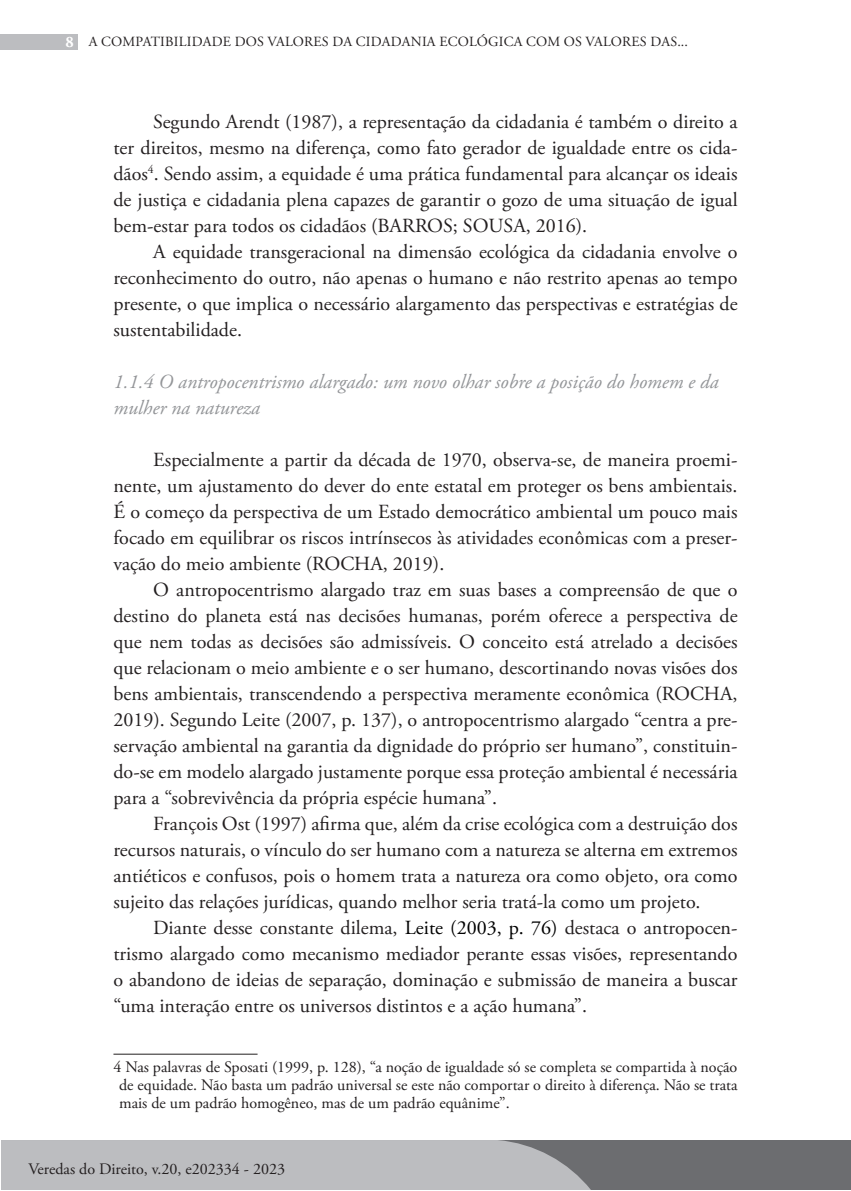
<style>
.page{position:relative;width:851px;height:1191px;background:#fff}
.page>*{position:absolute;margin:0;border:0;box-sizing:border-box;transform-origin:0 0}
.t1{font:20px/26px "Adobe Garamond Pro";color:#231f20;text-align:justify}
.t2{font:italic 20px/26px "Adobe Garamond Pro";color:#939598}
.t3{font:16px/18px "Adobe Garamond Pro";color:#231f20;text-align:justify}
.t4{font:14px "Adobe Garamond Pro";letter-spacing:.015em;color:#231f20}
.s1{font-weight:700;font-size:16px;color:#fff}
.s2{color:#000001}
</style>
<div class="page">
<div style="left:1px;top:1140px;width:849px;height:50px;background:#6c6d70"></div>
<div style="left:0;top:34px;width:77px;height:16px;background:#bcbdc0"></div>
<div style="left:1px;top:1140px;width:590px;height:50px;background:#bcbdc0"></div>
<hr style="left:113px;top:1053px;width:144px;height:1px;background:#231f20">
<p class="t4" style="left:65px;top:34px;width:624px"><span class="s1">8</span> A COMPATIBILIDADE DOS VALORES DA CIDADANIA ECOLÓGICA COM OS VALORES DAS...</p>
<p class="t1" style="left:113px;top:109px;width:625px;text-indent:40px">Segundo Arendt (1987), a representação da cidadania é também o direito a ter direitos, mesmo na diferença, como fato gerador de igualdade entre os cida&shy;dãos<sup>4</sup>. Sendo assim, a equidade é uma prática fundamental para alcançar os ideais de justiça e cidadania plena capazes de garantir o gozo de uma situação de igual bem-estar para todos os cidadãos (BARROS; SOUSA, 2016).</p>
<p class="t1" style="left:113px;top:239px;width:625px;text-indent:40px">A equidade transgeracional na dimensão ecológica da cidadania envolve o reconhecimento do outro, não apenas o humano e não restrito apenas ao tempo presente, o que implica o necessário alargamento das perspectivas e estratégias de sustentabilidade.</p>
<p class="t2" style="left:113px;top:369px;width:606px">1.1.4 O antropocentrismo alargado: um novo olhar sobre a posição do homem e da mulher na natureza</p>
<p class="t1" style="left:113px;top:447px;width:625px;text-indent:40px">Especialmente a partir da década de 1970, observa-se, de maneira proemi&shy;nente, um ajustamento do dever do ente estatal em proteger os bens ambientais.<br>É o começo da perspectiva de um Estado democrático ambiental um pouco mais focado em equilibrar os riscos intrínsecos às atividades econômicas com a preser&shy;vação do meio ambiente (ROCHA, 2019).</p>
<p class="t1" style="left:113px;top:577px;width:625px;text-indent:40px">O antropocentrismo alargado traz em suas bases a compreensão de que o destino do planeta está nas decisões humanas, porém oferece a perspectiva de que nem todas as decisões são admissíveis. O conceito está atrelado a decisões que relacionam o meio ambiente e o ser humano, descortinando novas visões dos bens ambientais, transcendendo a perspectiva meramente econômica (ROCHA, 2019). Segundo Leite (2007, p. 137), o antropocentrismo alargado “centra a pre&shy;servação ambiental na garantia da dignidade do próprio ser humano”, constituin&shy;do-se em modelo alargado justamente porque essa proteção ambiental é necessária para a “sobrevivência da própria espécie humana”.</p>
<p class="t1" style="left:113px;top:811px;width:625px;text-indent:40px">François Ost (1997) afirma que, além da crise ecológica com a destruição dos recursos naturais, o vínculo do ser humano com a natureza se alterna em extremos antiéticos e confusos, pois o homem trata a natureza ora como objeto, ora como sujeito das relações jurídicas, quando melhor seria tratá-la como um projeto.</p>
<p class="t1" style="left:113px;top:915px;width:625px;text-indent:40px">Diante desse constante dilema, <span class="s2">Leite (2003, p. 76)</span> destaca o antropocen&shy;trismo alargado como mecanismo mediador perante essas visões, representando o abandono de ideias de separação, dominação e submissão de maneira a buscar “uma interação entre os universos distintos e a ação humana”.</p>
<p class="t3" style="left:119px;top:1058px;width:619px;text-indent:-6px">4 Nas palavras de Sposati (1999, p. 128), “a noção de igualdade só se completa se compartida à noção de equidade. Não basta um padrão universal se este não comportar o direito à diferença. Não se trata mais de um padrão homogêneo, mas de um padrão equânime”.</p>
<p class="t3" style="left:28px;top:1160px;width:258px">Veredas do Direito, v.20, e202334 - 2023</p>
</div>
